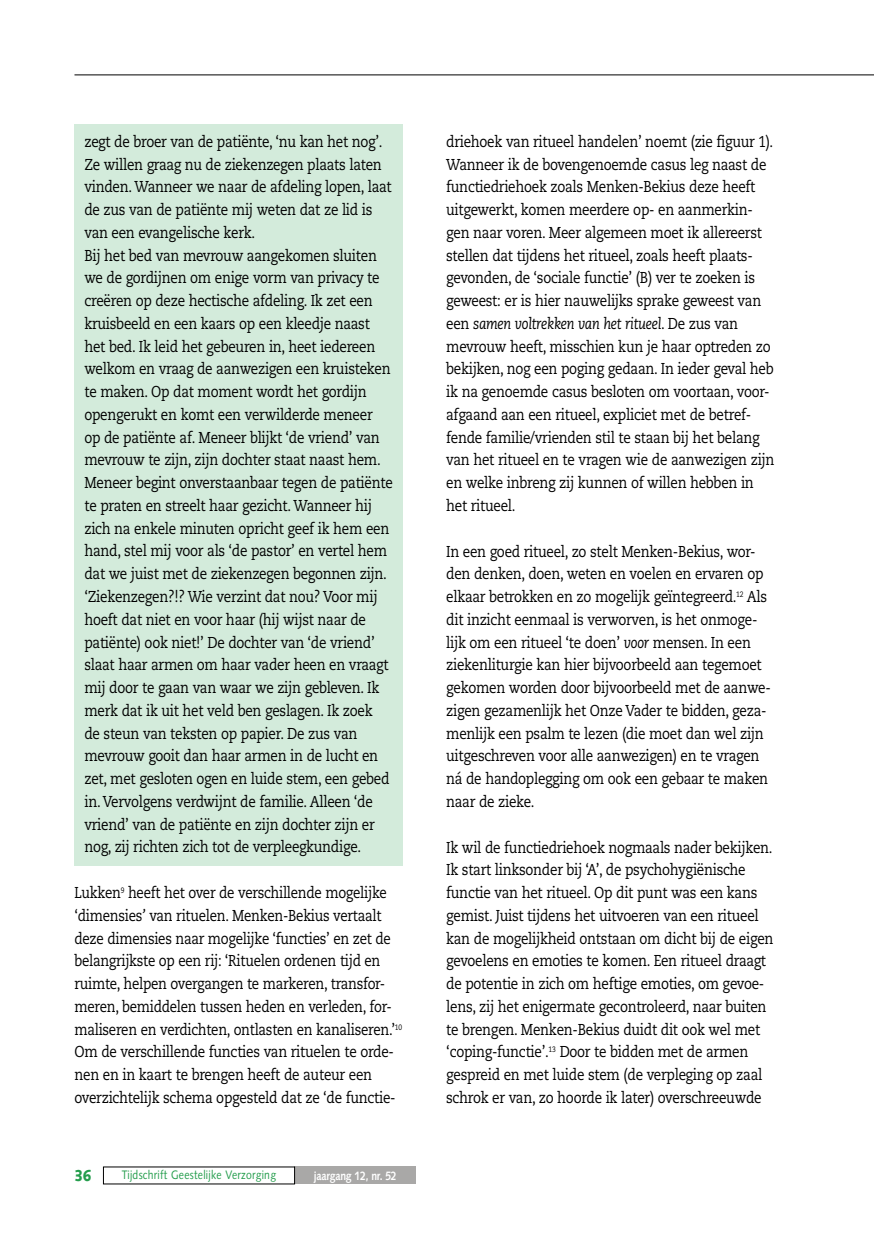
<style>
.page{position:relative;width:874px;height:1241px;background:#fff}
.page>*{position:absolute;margin:0;border:0;box-sizing:border-box;transform-origin:0 0}
.t1{font:15.75px/22.8px "Caecilia";letter-spacing:-.02em;color:#000;scale:.85 1}
.t2{font:15.75px/22.8px "Caecilia";letter-spacing:-.02em;color:#000;scale:.84 1}
.t3{font:900 15.75px "Syntax";color:#249d4c;scale:.85 1}
.t4{font:12.25px "Syntax";letter-spacing:.025em;color:#249d4c;scale:.85 1}
.t5{font:700 12.25px "Syntax";letter-spacing:-.02em;color:#fff;scale:.85 1}
.s1{font-style:italic}
</style>
<div class="page">
<div style="left:74px;top:124px;width:328px;height:741px;background:#d3ebdb"></div>
<hr style="left:74px;top:74px;width:799px;height:1px;background:#000">
<div style="left:294px;top:1166px;width:122px;height:18px;background:#a9a8a7"></div>
<p class="t1" style="left:84px;top:130px;width:364px">zegt de broer van de patiënte, ‘nu kan het nog’.<br>Ze willen graag nu de ziekenzegen plaats laten vinden. Wanneer we naar de afdeling lopen, laat de zus van de patiënte mij weten dat ze lid is van een evangelische kerk.<br>Bij het bed van mevrouw aangekomen sluiten we de gordijnen om enige vorm van privacy te creëren op deze hectische afdeling. Ik zet een kruisbeeld en een kaars op een kleedje naast het bed. Ik leid het gebeuren in, heet iedereen welkom en vraag de aanwezigen een kruisteken te maken. Op dat moment wordt het gordijn opengerukt en komt een verwilderde meneer<br>op de patiënte af. Meneer blijkt ‘de vriend’ van mevrouw te zijn, zijn dochter staat naast hem.<br>Meneer begint onverstaanbaar tegen de patiënte te praten en streelt haar gezicht. Wanneer hij zich na enkele minuten opricht geef ik hem een hand, stel mij voor als ‘de pastor’ en vertel hem dat we juist met de ziekenzegen begonnen zijn. ‘Ziekenzegen?!? Wie verzint dat nou? Voor mij hoeft dat niet en voor haar (hij wijst naar de patiënte) ook niet!’ De dochter van ‘de vriend’ slaat haar armen om haar vader heen en vraagt mij door te gaan van waar we zijn gebleven. Ik merk dat ik uit het veld ben geslagen. Ik zoek<br>de steun van teksten op papier. De zus van mevrouw gooit dan haar armen in de lucht en zet, met gesloten ogen en luide stem, een gebed in. Vervolgens verdwijnt de familie. Alleen ‘de vriend’ van de patiënte en zijn dochter zijn er nog, zij richten zich tot de verpleegkundige.</p>
<p class="t2" style="left:74px;top:881px;width:391px">Lukken<sup>9</sup> heeft het over de verschillende mogelijke ‘dimensies<span class="s1">’</span> van rituelen. Menken-Bekius vertaalt deze dimensies naar mogelijke ‘functies’ en zet de belangrijkste op een rij: ‘Rituelen ordenen tijd en ruimte, helpen overgangen te markeren, transfor&shy;meren, bemiddelen tussen heden en verleden, for&shy;maliseren en verdichten, ontlasten en kanaliseren.’<sup>10<br></sup>Om de verschillende functies van rituelen te orde&shy;nen en in kaart te brengen heeft de auteur een overzichtelijk schema opgesteld dat ze ‘de functie-</p>
<p class="t3" style="left:74px;top:1165px;width:22px">36</p>
<p class="t4" style="left:122px;top:1166px;width:183px">Tijdschrift Geestelijke Verzorging</p>
<p class="t5" style="left:314px;top:1168px;width:99px">jaargang 12, nr. 52</p>
<p class="t1" style="left:446px;top:130px;width:387px">driehoek van ritueel handelen’ noemt (zie figuur 1).<br>Wanneer ik de bovengenoemde casus leg naast de functiedriehoek zoals Menken-Bekius deze heeft uitgewerkt, komen meerdere op- en aanmerkin&shy;gen naar voren. Meer algemeen moet ik allereerst stellen dat tijdens het ritueel, zoals heeft plaats&shy;gevonden, de ‘sociale functie’ (B) ver te zoeken is geweest: er is hier nauwelijks sprake geweest van een <span class="s1">samen voltrekken van het ritueel</span>. De zus van mevrouw heeft, misschien kun je haar optreden zo bekijken, nog een poging gedaan. In ieder geval heb ik na genoemde casus besloten om voortaan, voor&shy;afgaand aan een ritueel, expliciet met de betref&shy;fende familie/vrienden stil te staan bij het belang van het ritueel en te vragen wie de aanwezigen zijn en welke inbreng zij kunnen of willen hebben in het ritueel.</p>
<p class="t1" style="left:446px;top:540px;width:383px">In een goed ritueel, zo stelt Menken-Bekius, wor&shy;den denken, doen, weten en voelen en ervaren op elkaar betrokken en zo mogelijk geïntegreerd.<sup>12</sup> Als dit inzicht eenmaal is verworven, is het onmoge&shy;lijk om een ritueel ‘te doen’ <span class="s1">voor</span> mensen. In een ziekenliturgie kan hier bijvoorbeeld aan tegemoet gekomen worden door bijvoorbeeld met de aanwe&shy;zigen gezamenlijk het Onze Vader te bidden, geza&shy;menlijk een psalm te lezen (die moet dan wel zijn uitgeschreven voor alle aanwezigen) en te vragen ná de handoplegging om ook een gebaar te maken naar de zieke.</p>
<p class="t1" style="left:446px;top:835px;width:386px">Ik wil de functiedriehoek nogmaals nader bekijken.<br>Ik start linksonder bij ‘A’, de psychohygiënische functie van het ritueel. Op dit punt was een kans gemist. Juist tijdens het uitvoeren van een ritueel kan de mogelijkheid ontstaan om dicht bij de eigen gevoelens en emoties te komen. Een ritueel draagt de potentie in zich om heftige emoties, om gevoe&shy;lens, zij het enigermate gecontroleerd, naar buiten te brengen. Menken-Bekius duidt dit ook wel met ‘coping-functie’.<sup>13</sup> Door te bidden met de armen gespreid en met luide stem (de verpleging op zaal schrok er van, zo hoorde ik later) overschreeuwde</p>
</div>
